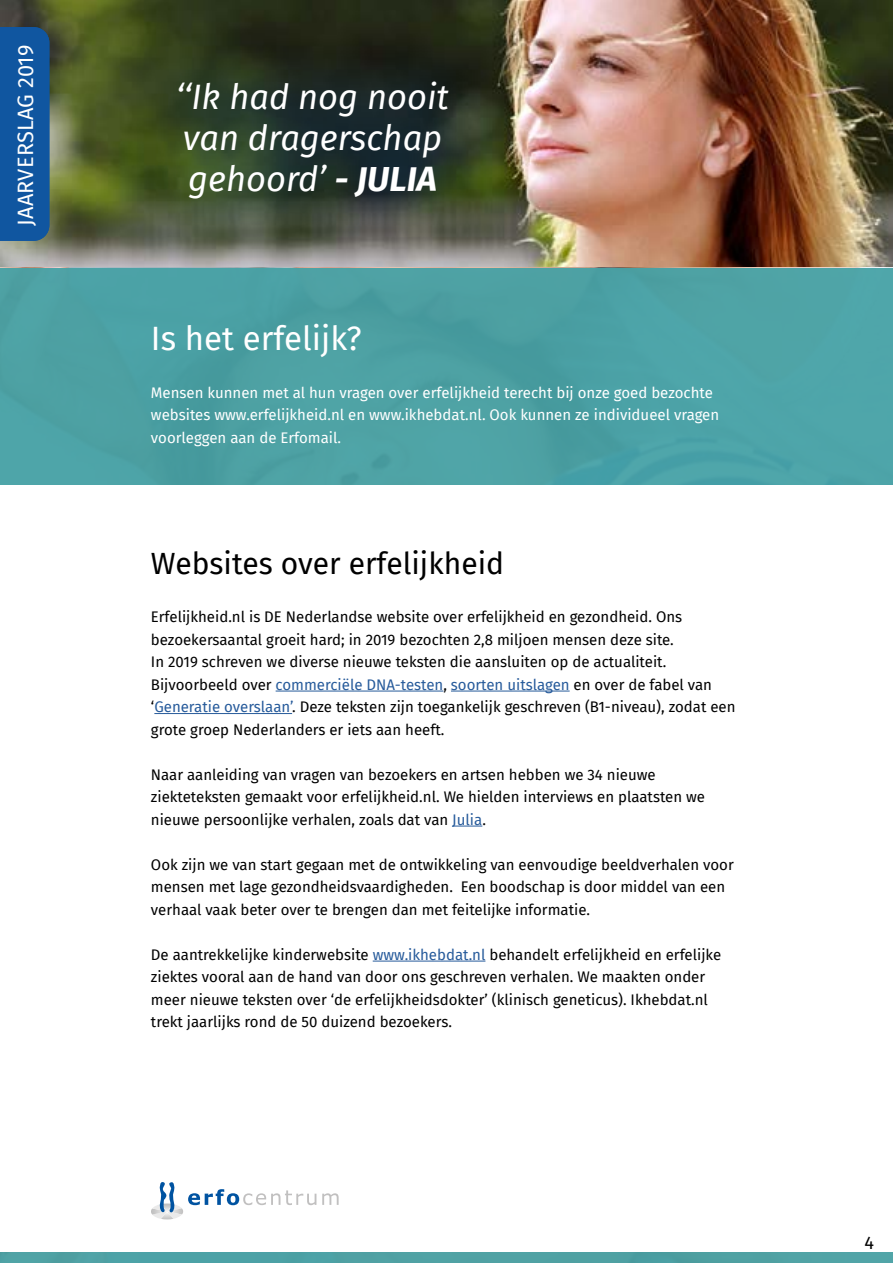
<style>
.page{position:relative;width:893px;height:1263px;background:#fff}
.page>*{position:absolute;margin:0;border:0;box-sizing:border-box;transform-origin:0 0}
.t1{font:italic 34.5px/41.4px "Fira Sans";color:#fff}
.t2{font:33px "Fira Sans";color:#fff}
.t3{font:30px "Fira Sans";color:#000}
.t4{font:21.75px "Fira Sans";letter-spacing:.01em;color:#fff}
.t5{font:18px "Fira Sans";color:#000}
.t6{font:15px/22.5px "Fira Sans";color:#000}
.t7{font:15px/22.5px "Fira Sans";color:#fff}
.s1{font-weight:700}
.s2{color:#275b9b}
</style>
<div class="page">
<svg style="left:151px;top:1182px;width:165px;height:37px"></svg>
<svg style="left:322px;top:1193px;width:17px;height:12px"></svg>
<img style="left:0;top:0;width:893px;height:268px">
<svg style="left:137px;top:38px;width:354px;height:204px;background:#2f3b2a"></svg>
<hr style="left:276px;top:691px;width:167px;height:1px;background:#275b9b">
<hr style="left:451px;top:691px;width:119px;height:1px;background:#275b9b">
<hr style="left:154px;top:713px;width:138px;height:1px;background:#275b9b">
<hr style="left:452px;top:826px;width:30px;height:1px;background:#275b9b">
<hr style="left:373px;top:961px;width:112px;height:1px;background:#275b9b">
<div style="left:0;top:268px;width:893px;height:217px;background:#49a4a8"></div>
<div style="left:0;top:1252px;width:893px;height:11px;background:#49a4a8"></div>
<div style="left:0;top:27px;width:49px;height:214px;background:#1056a0"></div>
<h3 class="t4" style="left:9px;top:56px;width:13px;rotate:-90deg">6</h3>
<h3 class="t4" style="left:9px;top:226px;width:182px;rotate:-90deg">JAARVERSLAG 2019</h3>
<h1 class="t1" style="left:176px;top:75px;width:274px">‘‘Ik had nog nooit van dragerschap gehoord’ <span class="s1">- JULIA</span></h1>
<h2 class="t2" style="left:151px;top:313px;width:212px">Is het erfelijk?</h2>
<p class="t7" style="left:151px;top:381px;width:570px">Mensen kunnen met al hun vragen over erfelijkheid terecht bij onze goed bezochte websites www.erfelijkheid.nl en www.ikhebdat.nl. Ook kunnen ze individueel vragen voorleggen aan de Erfomail.</p>
<h3 class="t3" style="left:151px;top:541px;width:355px">Websites over erfelijkheid</h3>
<p class="t6" style="left:151px;top:605px;width:586px">Erfelijkheid.nl is DE Nederlandse website over erfelijkheid en gezondheid. Ons bezoekersaantal groeit hard; in 2019 bezochten 2,8 miljoen mensen deze site.<br>In 2019 schreven we diverse nieuwe teksten die aansluiten op de actualiteit.<br>Bijvoorbeeld over <span class="s2">commerciële DNA-testen</span>, <span class="s2">soorten uitslagen</span> en over de fabel van ‘<span class="s2">Generatie overslaan’</span>. Deze teksten zijn toegankelijk geschreven (B1-niveau), zodat een grote groep Nederlanders er iets aan heeft.</p>
<p class="t6" style="left:151px;top:763px;width:556px">Naar aanleiding van vragen van bezoekers en artsen hebben we 34 nieuwe ziekteteksten gemaakt voor erfelijkheid.nl. We hielden interviews en plaatsten we nieuwe persoonlijke verhalen, zoals dat van <span class="s2">Julia</span>.</p>
<p class="t6" style="left:151px;top:853px;width:584px">Ook zijn we van start gegaan met de ontwikkeling van eenvoudige beeldverhalen voor mensen met lage gezondheidsvaardigheden. Een boodschap is door middel van een verhaal vaak beter over te brengen dan met feitelijke informatie.</p>
<p class="t6" style="left:151px;top:943px;width:572px">De aantrekkelijke kinderwebsite <span class="s2">www.ikhebdat.nl</span> behandelt erfelijkheid en erfelijke ziektes vooral aan de hand van door ons geschreven verhalen. We maakten onder meer nieuwe teksten over ‘de erfelijkheidsdokter’ (klinisch geneticus). Ikhebdat.nl trekt jaarlijks rond de 50 duizend bezoekers.</p>
<p class="t5" style="left:865px;top:1229px;width:11px">4</p>
</div>
